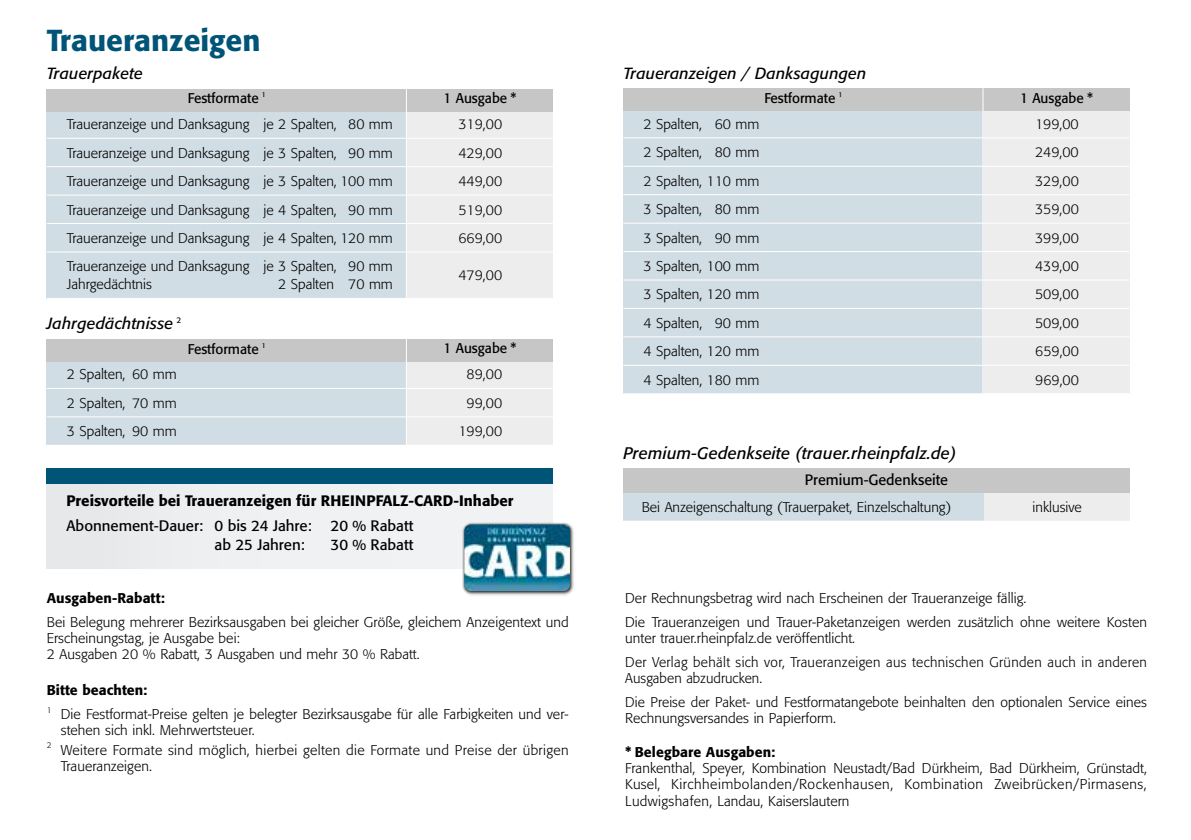
<style>
.page{position:relative;width:1191px;height:840px;background:#fff}
.page>*{position:absolute;margin:0;border:0;box-sizing:border-box;transform-origin:0 0}
.t1{font:500 30px "Formata";color:#005478}
.t2{font:italic 16.6px "Formata";letter-spacing:.01em;color:#000}
.t3{font:italic 16px "Formata";letter-spacing:.01em;color:#000}
.t4{font:15px "Formata";color:#000}
.t5{font:500 15px "Formata";color:#000}
.t6{font:14.8px "Formata";color:#000}
.t7{font:300 14px/16px "Formata";letter-spacing:.005em;color:#000}
.t8{font:300 14px/16px "Formata";letter-spacing:.025em;color:#000}
.t9{font:14px "Formata";color:#000}
.t10{font:500 14px "Formata";letter-spacing:.005em;color:#000}
.t11{font:300 8.2px "Formata";color:#000}
.t12{font:7px "Formata";color:#000}
</style>
<div class="page">
<div style="left:805px;top:111px;width:324px;height:282px;background:#ededed"></div>
<div style="left:623px;top:111px;width:360px;height:282px;background:#d1dde4"></div>
<hr style="left:623px;top:137px;width:506px;height:1px;background:#fff">
<hr style="left:623px;top:166px;width:506px;height:1px;background:#fff">
<hr style="left:623px;top:194px;width:506px;height:1px;background:#fff">
<hr style="left:623px;top:222px;width:506px;height:1px;background:#fff">
<hr style="left:623px;top:251px;width:506px;height:1px;background:#fff">
<hr style="left:623px;top:279px;width:506px;height:1px;background:#fff">
<hr style="left:623px;top:308px;width:506px;height:1px;background:#fff">
<hr style="left:623px;top:336px;width:506px;height:1px;background:#fff">
<hr style="left:623px;top:364px;width:506px;height:1px;background:#fff">
<div style="left:623px;top:88px;width:506px;height:23px;background:#c6c6c6"></div>
<hr style="left:982px;top:88px;width:1px;height:305px;background:#fff">
<div style="left:228px;top:361px;width:325px;height:84px;background:#ededed"></div>
<div style="left:47px;top:361px;width:360px;height:84px;background:#d1dde4"></div>
<hr style="left:47px;top:388px;width:506px;height:1px;background:#fff">
<hr style="left:47px;top:416px;width:506px;height:1px;background:#fff">
<hr style="left:47px;top:444px;width:506px;height:1px;background:#fff">
<div style="left:47px;top:339px;width:506px;height:22px;background:#c6c6c6"></div>
<hr style="left:406px;top:339px;width:1px;height:107px;background:#fff">
<div style="left:228px;top:111px;width:325px;height:187px;background:#ededed"></div>
<div style="left:47px;top:111px;width:360px;height:187px;background:#d1dde4"></div>
<hr style="left:47px;top:138px;width:506px;height:1px;background:#fff">
<hr style="left:47px;top:166px;width:506px;height:1px;background:#fff">
<hr style="left:47px;top:194px;width:506px;height:1px;background:#fff">
<hr style="left:47px;top:223px;width:506px;height:1px;background:#fff">
<hr style="left:47px;top:251px;width:506px;height:1px;background:#fff">
<div style="left:47px;top:89px;width:506px;height:22px;background:#c6c6c6"></div>
<hr style="left:406px;top:89px;width:1px;height:209px;background:#fff">
<div style="left:816px;top:492px;width:313px;height:28px;background:#ededed"></div>
<div style="left:623px;top:492px;width:360px;height:28px;background:#d1dde4"></div>
<div style="left:623px;top:468px;width:506px;height:24px;background:#c6c6c6"></div>
<div style="left:47px;top:482px;width:506px;height:86px;background:#eff1f2"></div>
<div style="left:47px;top:468px;width:506px;height:15px;background:#005478"></div>
<img style="left:460px;top:522px;width:114px;height:74px">
<img style="left:464px;top:524px;width:106px;height:66px">
<h1 class="t1" style="left:47px;top:22px;width:215px">Traueranzeigen</h1>
<p class="t3" style="left:47px;top:64px;width:98px">Trauerpakete</p>
<p class="t9" style="left:188px;top:90px;width:73px">Festformate</p>
<p class="t9" style="left:443px;top:89px;width:74px">1 Ausgabe *</p>
<p class="t12" style="left:262px;top:90px;width:5px">1</p>
<p class="t7" style="left:67px;top:116px;width:327px">Traueranzeige und Danksagung je 2 Spalten, 80 mm</p>
<p class="t7" style="left:458px;top:116px;width:45px">319,00</p>
<p class="t7" style="left:67px;top:145px;width:327px">Traueranzeige und Danksagung je 3 Spalten, 90 mm</p>
<p class="t7" style="left:458px;top:145px;width:45px">429,00</p>
<p class="t7" style="left:67px;top:173px;width:327px">Traueranzeige und Danksagung je 3 Spalten, 100 mm</p>
<p class="t7" style="left:458px;top:173px;width:45px">449,00</p>
<p class="t7" style="left:67px;top:202px;width:327px">Traueranzeige und Danksagung je 4 Spalten, 90 mm</p>
<p class="t7" style="left:458px;top:202px;width:45px">519,00</p>
<p class="t7" style="left:67px;top:230px;width:327px">Traueranzeige und Danksagung je 4 Spalten, 120 mm</p>
<p class="t7" style="left:458px;top:230px;width:45px">669,00</p>
<p class="t7" style="left:67px;top:258px;width:327px">Traueranzeige und Danksagung je 3 Spalten, 90 mm</p>
<p class="t7" style="left:458px;top:267px;width:45px">479,00</p>
<p class="t7" style="left:67px;top:276px;width:87px">Jahrgedächtnis</p>
<p class="t7" style="left:278px;top:276px;width:116px">2 Spalten 70 mm</p>
<p class="t3" style="left:47px;top:314px;width:136px">Jahrgedächtnisse <sup>2</sup></p>
<p class="t9" style="left:188px;top:340px;width:73px">Festformate</p>
<p class="t9" style="left:443px;top:339px;width:74px">1 Ausgabe *</p>
<p class="t12" style="left:262px;top:340px;width:5px">1</p>
<p class="t7" style="left:67px;top:366px;width:111px">2 Spalten, 60 mm</p>
<p class="t7" style="left:466px;top:366px;width:37px">89,00</p>
<p class="t7" style="left:67px;top:395px;width:111px">2 Spalten, 70 mm</p>
<p class="t7" style="left:466px;top:395px;width:37px">99,00</p>
<p class="t7" style="left:67px;top:423px;width:111px">3 Spalten, 90 mm</p>
<p class="t7" style="left:458px;top:423px;width:45px">199,00</p>
<p class="t5" style="left:67px;top:491px;width:448px">Preisvorteile bei Traueranzeigen für RHEINPFALZ-CARD-Inhaber</p>
<p class="t4" style="left:67px;top:516px;width:247px">Abonnement-Dauer: 0 bis 24 Jahre:</p>
<p class="t4" style="left:331px;top:516px;width:84px">20 % Rabatt</p>
<p class="t4" style="left:215px;top:535px;width:92px">ab 25 Jahren:</p>
<p class="t4" style="left:331px;top:535px;width:84px">30 % Rabatt</p>
<p class="t10" style="left:47px;top:589px;width:119px">Ausgaben-Rabatt:</p>
<p class="t7" style="left:47px;top:614px;width:523px">Bei Belegung mehrerer Bezirksausgaben bei gleicher Größe, gleichem Anzeigentext und<br>Erscheinungstag, je Ausgabe bei:<br>2 Ausgaben 20 % Rabatt, 3 Ausgaben und mehr 30 % Rabatt.</p>
<p class="t10" style="left:47px;top:681px;width:102px">Bitte beachten:</p>
<p class="t11" style="left:47px;top:704px;width:6px">1</p>
<p class="t7" style="left:61px;top:706px;width:509px">Die Festformat-Preise gelten je belegter Bezirksausgabe für alle Farbigkeiten und ver&shy;stehen sich inkl. Mehrwertsteuer.</p>
<p class="t11" style="left:47px;top:740px;width:6px">2</p>
<p class="t8" style="left:61px;top:741px;width:509px">Weitere Formate sind möglich, hierbei gelten die Formate und Preise der übrigen<br>Traueranzeigen.</p>
<p class="t3" style="left:623px;top:63px;width:245px">Traueranzeigen / Danksagungen</p>
<p class="t9" style="left:764px;top:90px;width:73px">Festformate</p>
<p class="t9" style="left:1020px;top:90px;width:74px">1 Ausgabe *</p>
<p class="t12" style="left:838px;top:90px;width:5px">1</p>
<p class="t7" style="left:643px;top:116px;width:118px">2 Spalten, 60 mm</p>
<p class="t7" style="left:1035px;top:116px;width:45px">199,00</p>
<p class="t7" style="left:643px;top:144px;width:118px">2 Spalten, 80 mm</p>
<p class="t7" style="left:1035px;top:144px;width:45px">249,00</p>
<p class="t7" style="left:643px;top:173px;width:118px">2 Spalten, 110 mm</p>
<p class="t7" style="left:1035px;top:173px;width:45px">329,00</p>
<p class="t7" style="left:643px;top:201px;width:118px">3 Spalten, 80 mm</p>
<p class="t7" style="left:1035px;top:201px;width:45px">359,00</p>
<p class="t7" style="left:643px;top:230px;width:118px">3 Spalten, 90 mm</p>
<p class="t7" style="left:1035px;top:230px;width:45px">399,00</p>
<p class="t7" style="left:643px;top:258px;width:118px">3 Spalten, 100 mm</p>
<p class="t7" style="left:1035px;top:258px;width:45px">439,00</p>
<p class="t7" style="left:643px;top:286px;width:118px">3 Spalten, 120 mm</p>
<p class="t7" style="left:1035px;top:286px;width:45px">509,00</p>
<p class="t7" style="left:643px;top:315px;width:118px">4 Spalten, 90 mm</p>
<p class="t7" style="left:1035px;top:315px;width:45px">509,00</p>
<p class="t7" style="left:643px;top:343px;width:118px">4 Spalten, 120 mm</p>
<p class="t7" style="left:1035px;top:343px;width:45px">659,00</p>
<p class="t7" style="left:643px;top:372px;width:118px">4 Spalten, 180 mm</p>
<p class="t7" style="left:1035px;top:372px;width:45px">969,00</p>
<p class="t2" style="left:623px;top:442px;width:334px">Premium-Gedenkseite (trauer.rheinpfalz.de)</p>
<p class="t6" style="left:805px;top:471px;width:145px">Premium-Gedenkseite</p>
<p class="t7" style="left:642px;top:498px;width:311px">Bei Anzeigenschaltung (Trauerpaket, Einzelschaltung)</p>
<p class="t7" style="left:1032px;top:498px;width:51px">inklusive</p>
<p class="t7" style="left:625px;top:586px;width:523px;line-height:24px">Der Rechnungsbetrag wird nach Erscheinen der Traueranzeige fällig.<br>Die Traueranzeigen und Trauer-Paketanzeigen werden zusätzlich ohne weitere Kosten</p>
<p class="t8" style="left:625px;top:626px;width:523px;line-height:24px">unter trauer.rheinpfalz.de veröffentlicht.<br>Der Verlag behält sich vor, Traueranzeigen aus technischen Gründen auch in anderen</p>
<p class="t7" style="left:625px;top:666px;width:523px;line-height:24px">Ausgaben abzudrucken.<br>Die Preise der Paket- und Festformatangebote beinhalten den optionalen Service eines</p>
<p class="t7" style="left:625px;top:710px;width:212px">Rechnungsversandes in Papierform.</p>
<p class="t10" style="left:625px;top:743px;width:152px">* Belegbare Ausgaben:</p>
<p class="t7" style="left:625px;top:760px;width:523px;text-align:justify">Frankenthal, Speyer, Kombination Neustadt/Bad Dürkheim, Bad Dürkheim, Grünstadt, Kusel, Kirchheimbolanden/Rockenhausen, Kombination Zweibrücken/Pirmasens, Ludwigshafen, Landau, Kaiserslautern</p>
</div>
